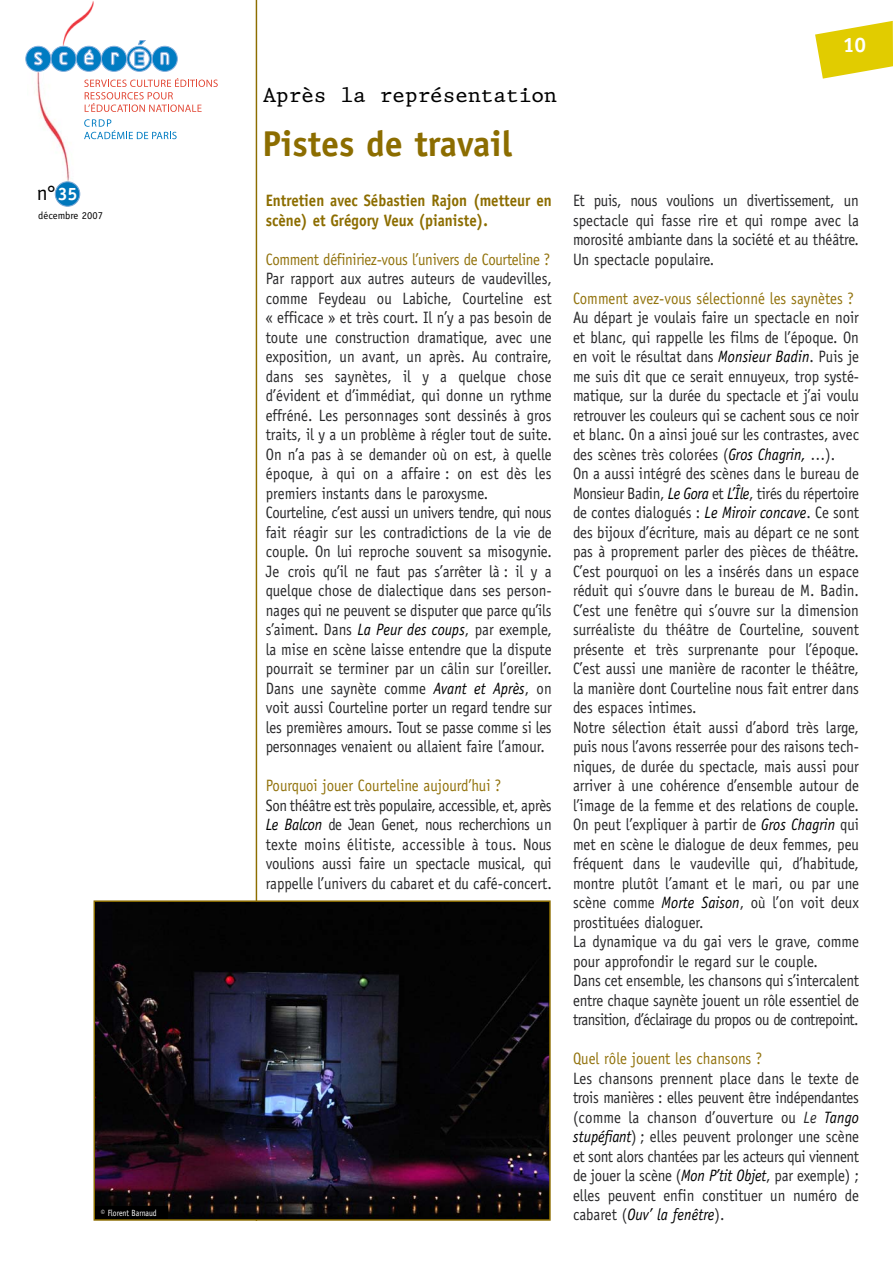
<style>
.page{position:relative;width:893px;height:1263px;background:#fff}
.page>*{position:absolute;margin:0;border:0;box-sizing:border-box;transform-origin:0 0}
.t1{font:700 36px "Officina Sans";color:#8c6d00}
.t2{font:21px "King";color:#000}
.t3{font:21px "Officina Sans";color:#000}
.t4{font:700 21px "Officina Sans";color:#fff}
.t5{font:16.5px/19.5px "Officina Sans";color:#28282a;text-align:justify;scale:.9 1}
.t6{font:16.5px "Officina Sans";color:#92730d;scale:.9 1}
.t7{font:700 16.5px/19.5px "Officina Sans";color:#8c6d00;scale:.9 1}
.t8{font:16.5px "Officina Sans";letter-spacing:-.02em;color:#92730d;scale:.9 1}
.t9{font:10.5px "Officina Sans";color:#000}
.t10{font:9px "Officina Sans";color:#fff;scale:.85 1}
.s1{font-weight:700;font-size:18px;color:#fff}
.s2{font-style:italic;color:#000}
.s3{font-style:italic}
</style>
<div class="page">
<img style="left:63px;top:1px;width:31px;height:39px">
<img style="left:36px;top:72px;width:41px;height:114px">
<img style="left:255px;top:0;width:3px;height:900px">
<svg style="left:84px;top:78px;width:134px;height:34px"></svg>
<svg style="left:84px;top:119px;width:93px;height:20px"></svg>
<svg style="left:26px;top:40px;width:152px;height:32px"></svg>
<div style="left:55px;top:182px;width:25px;height:24px;background:#07b;border-radius:50%"></div>
<div style="left:55px;top:181px;width:25px;height:26px;border:1px solid #7ea9d5;border-radius:50%"></div>
<svg style="left:815px;top:21px;width:78px;height:58px"></svg>
<img style="left:97px;top:903px;width:451px;height:315px">
<div style="left:94px;top:900px;width:457px;height:321px;border:2px solid #8c6d00"></div>
<div style="left:95px;top:1206px;width:73px;height:13px;background:#000"></div>
<p class="t3" style="left:37px;top:185px;width:42px">n° <span class="s1">35</span></p>
<p class="t9" style="left:38px;top:211px;width:66px">décembre 2007</p>
<p class="t10" style="left:101px;top:1209px;width:67px">© Florent Barnaud</p>
<p class="t2" style="left:263px;top:87px;width:295px">Après la représentation</p>
<h1 class="t1" style="left:262px;top:130px;width:252px">Pistes de travail</h1>
<p class="t7" style="left:266px;top:192px;width:319px">Entretien avec Sébastien Rajon (metteur en scène) et Grégory Veux (pianiste).</p>
<p class="t8" style="left:266px;top:253px;width:317px">Comment définiriez-vous l’univers de Courteline ?</p>
<p class="t5" style="left:266px;top:270px;width:319px;text-align:left">Par rapport aux autres auteurs de vaudevilles, comme Feydeau ou Labiche, Courteline est « efficace » et très court. Il n’y a pas besoin de toute une construction dramatique, avec une exposition, un avant, un après. Au contraire, dans ses saynètes, il y a quelque chose d’évident et d’immédiat, qui donne un rythme effréné. Les personnages sont dessinés à gros traits, il y a un problème à régler tout de suite.<br>On n’a pas à se demander où on est, à quelle époque, à qui on a affaire : on est dès les premiers instants dans le paroxysme.<br>Courteline, c’est aussi un univers tendre, qui nous fait réagir sur les contradictions de la vie de couple. On lui reproche souvent sa misogynie.<br>Je crois qu’il ne faut pas s’arrêter là : il y a quelque chose de dialectique dans ses person&shy;nages qui ne peuvent se disputer que parce qu’ils s’aiment. Dans <span class="s2">La Peur des coups</span>, par exemple, la mise en scène laisse entendre que la dispute pourrait se terminer par un câlin sur l’oreiller.<br>Dans une saynète comme <span class="s2">Avant et Après</span>, on voit aussi Courteline porter un regard tendre sur les premières amours. Tout se passe comme si les personnages venaient ou allaient faire l’amour.</p>
<p class="t6" style="left:266px;top:779px;width:263px">Pourquoi jouer Courteline aujourd’hui ?</p>
<p class="t5" style="left:266px;top:797px;width:319px">Son théâtre est très populaire, accessible, et, après <span class="s2">Le Balcon</span> de Jean Genet, nous recherchions un texte moins élitiste, accessible à tous. Nous voulions aussi faire un spectacle musical, qui rappelle l’univers du cabaret et du café-concert.</p>
<p class="t4" style="left:843px;top:37px;width:25px">10</p>
<p class="t5" style="left:573px;top:192px;width:319px">Et puis, nous voulions un divertissement, un spectacle qui fasse rire et qui rompe avec la morosité ambiante dans la société et au théâtre.<br>Un spectacle populaire.</p>
<p class="t6" style="left:573px;top:292px;width:313px">Comment avez-vous sélectionné les saynètes ?</p>
<p class="t5" style="left:573px;top:309px;width:319px;text-align:left">Au départ je voulais faire un spectacle en noir et blanc, qui rappelle les films de l’époque. On en voit le résultat dans <span class="s2">Monsieur Badin</span>. Puis je me suis dit que ce serait ennuyeux, trop systé&shy;matique, sur la durée du spectacle et j’ai voulu retrouver les couleurs qui se cachent sous ce noir et blanc. On a ainsi joué sur les contrastes, avec des scènes très colorées (<span class="s2">Gros Chagrin,</span> …).<br>On a aussi intégré des scènes dans le bureau de Monsieur Badin, <span class="s2">Le Gora</span> et <span class="s2">L’Île</span>, tirés du répertoire de contes dialogués : <span class="s2">Le Miroir concave</span>. Ce sont des bijoux d’écriture, mais au départ ce ne sont pas à proprement parler des pièces de théâtre.<br>C’est pourquoi on les a insérés dans un espace réduit qui s’ouvre dans le bureau de M. Badin.<br>C’est une fenêtre qui s’ouvre sur la dimension surréaliste du théâtre de Courteline, souvent présente et très surprenante pour l’époque.<br>C’est aussi une manière de raconter le théâtre, la manière dont Courteline nous fait entrer dans des espaces intimes.<br>Notre sélection était aussi d’abord très large, puis nous l’avons resserrée pour des raisons tech&shy;niques, de durée du spectacle, mais aussi pour arriver à une cohérence d’ensemble autour de l’image de la femme et des relations de couple.<br>On peut l’expliquer à partir de <span class="s2">Gros Chagrin</span> qui met en scène le dialogue de deux femmes, peu fréquent dans le vaudeville qui, d’habitude, montre plutôt l’amant et le mari, ou par une scène comme <span class="s2">Morte Saison</span>, où l’on voit deux prostituées dialoguer.<br>La dynamique va du gai vers le grave, comme pour approfondir le regard sur le couple.<br>Dans cet ensemble, les chansons qui s’intercalent entre chaque saynète jouent un rôle essentiel de transition, d’éclairage du propos ou de contrepoint.</p>
<p class="t6" style="left:573px;top:1052px;width:212px">Quel rôle jouent les chansons ?</p>
<p class="t5" style="left:573px;top:1070px;width:319px">Les chansons prennent place dans le texte de trois manières : elles peuvent être indépendantes (comme la chanson d’ouverture ou <span class="s3">Le</span> <span class="s2">Tango stupéfiant</span>) ; elles peuvent prolonger une scène et sont alors chantées par les acteurs qui viennent de jouer la scène (<span class="s2">Mon P’tit Objet</span>, par exemple) ; elles peuvent enfin constituer un numéro de cabaret (<span class="s2">Ouv’ la fenêtre</span>).</p>
</div>
